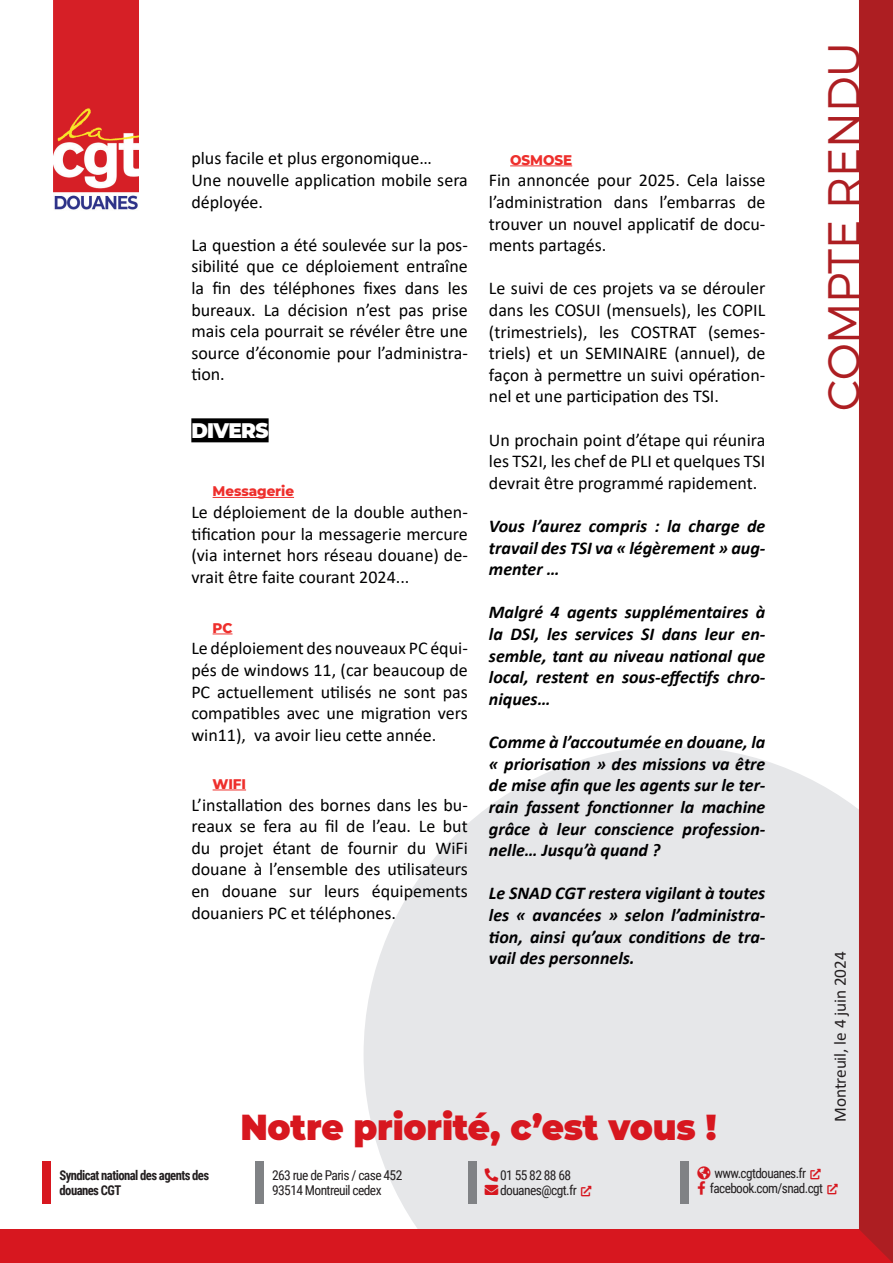
<style>
.page{position:relative;width:893px;height:1263px;background:#fff}
.page>*{position:absolute;margin:0;border:0;box-sizing:border-box;transform-origin:0 0}
.t1{font:300 45px "Montserrat";letter-spacing:-.01em;color:#ad1e22}
.t2{font:900 36px "Montserrat";letter-spacing:-.005em;color:#d7171f;scale:.95 1}
.t3{font:900 21px "Montserrat";color:#fff;scale:.95 1}
.t4{font:18px/21.6px "Calibri";color:#000001;text-align:justify}
.t5{font:italic 700 18px/21.6px "Calibri";color:#000001;text-align:justify}
.t6{font:17.25px "Calibri";letter-spacing:-.005em;color:#231f20}
.t7{font:800 14.25px "Montserrat";letter-spacing:-.005em;color:#ee2f2c;scale:.95 1}
.t8{font:13.5px/15px "Roboto Condensed";letter-spacing:-.045em;color:#231f20}
.t9{font:700 13.5px/15px "Roboto Condensed";letter-spacing:-.045em;color:#231f20;scale:.94 1}
.s1{color:#d7171f}
</style>
<div class="page">
<svg style="left:364px;top:746px;width:495px;height:483px;background:#e8e9eb"></svg>
<div style="left:43px;top:1161px;width:8px;height:42px;background:#d7171f"></div>
<div style="left:255px;top:1161px;width:9px;height:42px;background:#808285"></div>
<div style="left:468px;top:1161px;width:8px;height:42px;background:#808285"></div>
<div style="left:680px;top:1161px;width:9px;height:42px;background:#808285"></div>
<div style="left:0;top:1229px;width:893px;height:34px;background:#d7171f"></div>
<div style="left:859px;top:0;width:34px;height:1263px;background:#ad1e22"></div>
<img style="left:53px;top:0;width:85px;height:210px">
<div style="left:191px;top:418px;width:78px;height:24px;background:#000"></div>
<hr style="left:213px;top:497px;width:81px;height:1px;background:#ee2f2c">
<svg style="left:213px;top:634px;width:19px;height:1px"></svg>
<hr style="left:213px;top:790px;width:33px;height:1px;background:#ee2f2c">
<hr style="left:510px;top:166px;width:62px;height:1px;background:#ee2f2c">
<svg style="left:485px;top:1168px;width:13px;height:27px"></svg>
<svg style="left:581px;top:1186px;width:10px;height:10px"></svg>
<svg style="left:811px;top:1168px;width:10px;height:11px"></svg>
<svg style="left:697px;top:1166px;width:13px;height:28px"></svg>
<svg style="left:827px;top:1183px;width:11px;height:11px"></svg>
<p class="t4" style="left:191px;top:147px;width:278px;text-align:left">plus facile et plus ergonomique…<br>Une nouvelle application mobile sera déployée.</p>
<p class="t4" style="left:191px;top:234px;width:278px">La question a été soulevée sur la pos&shy;sibilité que ce déploiement entraîne la fin des téléphones fixes dans les bureaux. La décision n’est pas prise mais cela pourrait se révéler être une source d’économie pour l’administra&shy;tion.</p>
<p class="t3" style="left:191px;top:415px;width:68px">Divers</p>
<p class="t7" style="left:213px;top:481px;width:87px">Messagerie</p>
<p class="t4" style="left:191px;top:501px;width:278px">Le déploiement de la double authen&shy;tification pour la messagerie mercure (via internet hors réseau douane) de&shy;vrait être faite courant 2024...</p>
<p class="t7" style="left:213px;top:617px;width:22px">PC</p>
<p class="t4" style="left:191px;top:637px;width:278px">Le déploiement des nouveaux PC équi&shy;pés de windows 11, (car beaucoup de PC actuellement utilisés ne sont pas compatibles avec une migration vers win11), va avoir lieu cette année.</p>
<p class="t7" style="left:213px;top:773px;width:37px">WIFI</p>
<p class="t4" style="left:191px;top:793px;width:278px">L’installation des bornes dans les bu&shy;reaux se fera au fil de l’eau. Le but du projet étant de fournir du WiFi douane à l’ensemble des utilisateurs en douane sur leurs équipements douaniers PC et téléphones.</p>
<p class="t7" style="left:510px;top:149px;width:67px">OSMOSE</p>
<p class="t4" style="left:489px;top:169px;width:278px">Fin annoncée pour 2025. Cela laisse l’administration dans l’embarras de trouver un nouvel applicatif de docu&shy;ments partagés.</p>
<p class="t4" style="left:489px;top:277px;width:278px">Le suivi de ces projets va se dérouler dans les COSUI (mensuels), les COPIL (trimestriels), les COSTRAT (semes&shy;triels) et un SEMINAIRE (annuel), de façon à permettre un suivi opération&shy;nel et une participation des TSI.</p>
<p class="t4" style="left:489px;top:428px;width:278px">Un prochain point d’étape qui réunira les TS2I, les chef de PLI et quelques TSI devrait être programmé rapidement.</p>
<p class="t5" style="left:489px;top:515px;width:278px">Vous l’aurez compris : la charge de travail des TSI va « légèrement » aug&shy;menter …</p>
<p class="t5" style="left:489px;top:601px;width:278px">Malgré 4 agents supplémentaires à la DSI, les services SI dans leur en&shy;semble, tant au niveau national que local, restent en sous-effectifs chro&shy;niques…</p>
<p class="t5" style="left:489px;top:731px;width:278px">Comme à l’accoutumée en douane, la « priorisation » des missions va être de mise afin que les agents sur le ter&shy;rain fassent fonctionner la machine grâce à leur conscience profession&shy;nelle… Jusqu’à quand ?</p>
<p class="t5" style="left:489px;top:882px;width:278px">Le SNAD CGT restera vigilant à toutes les « avancées » selon l’administra&shy;tion, ainsi qu’aux conditions de tra&shy;vail des personnels.</p>
<h2 class="t2" style="left:240px;top:1100px;width:503px">Notre priorité, c’est vous !</h2>
<h1 class="t1" style="left:816px;top:411px;width:369px;rotate:-90deg">compte rendu</h1>
<p class="t6" style="left:828px;top:1122px;width:172px;rotate:-90deg">Montreuil, le 4 juin 2024</p>
<p class="t9" style="left:60px;top:1167px;width:161px">Syndicat national des agents des douanes CGT</p>
<p class="t8" style="left:272px;top:1167px;width:132px">263 rue de Paris / case 452<br>93514 Montreuil cedex</p>
<p class="t8" style="left:500px;top:1167px;width:93px;text-indent:-15px"><span class="s1">□■●▼</span> 01 55 82 88 68 douanes@cgt.fr <span class="s1">▼■●●■●▼</span></p>
<p class="t8" style="left:697px;top:1165px;width:125px"><span class="s1">●□▲</span> www.cgtdouanes.fr <span class="s1">▼■●●■●▼</span></p>
<p class="t8" style="left:697px;top:1180px;width:142px"><span class="s1">□□</span> facebook.com/snad.cgt <span class="s1">▼■●●■●▼</span></p>
</div>
